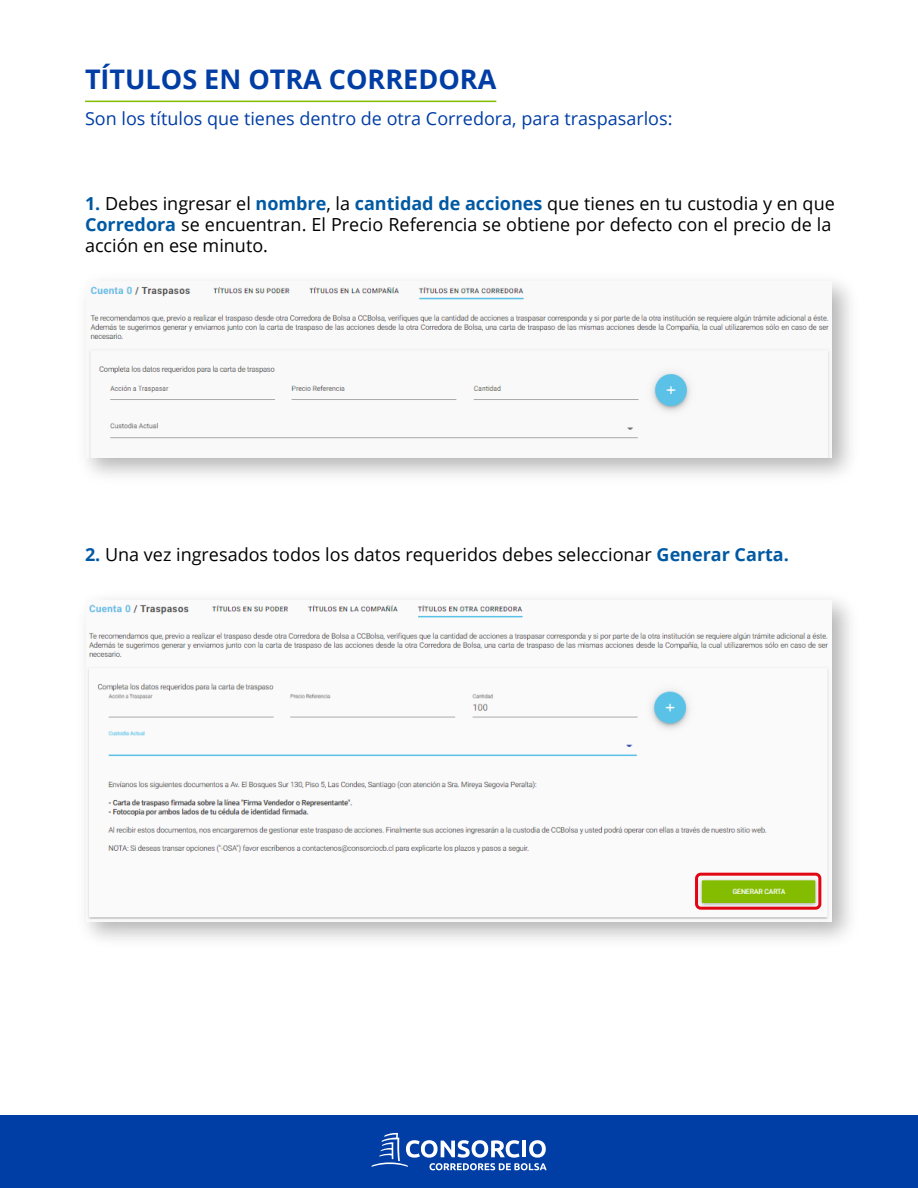
<style>
.page{position:relative;width:918px;height:1188px;background:#fff}
.page>*{position:absolute;margin:0;border:0;box-sizing:border-box;transform-origin:0 0}
.t1{font:700 27px "Open Sans";color:#003da5}
.t2{font:18px/21px "Open Sans";color:#000}
.t3{font:18px "Open Sans";color:#003da5}
.s1{font-weight:700;color:#0059a3}
</style>
<div class="page">
<img style="left:87px;top:282px;width:744px;height:175px">
<img style="left:87px;top:600px;width:744px;height:321px">
<div style="left:695px;top:873px;width:126px;height:37px;border:3px solid #e20613;border-radius:4px"></div>
<hr style="left:85px;top:101px;width:411px;height:1px;background:#84bd00">
<div style="left:0;top:1115px;width:918px;height:73px;background:#003da5"></div>
<svg style="left:371px;top:1133px;width:176px;height:37px"></svg>
<h1 class="t1" style="left:85px;top:60px;width:413px">TÍTULOS EN OTRA CORREDORA</h1>
<p class="t3" style="left:85px;top:106px;width:589px">Son los títulos que tienes dentro de otra Corredora, para traspasarlos:</p>
<p class="t2" style="left:85px;top:192px;width:751px"><span class="s1">1.</span> Debes ingresar el <span class="s1">nombre</span>, la <span class="s1">cantidad de acciones</span> que tienes en tu custodia y en que<br><span class="s1">Corredora</span> se encuentran. El Precio Referencia se obtiene por defecto con el precio de la acción en ese minuto.</p>
<p class="t2" style="left:85px;top:544px;width:705px"><span class="s1">2.</span> Una vez ingresados todos los datos requeridos debes seleccionar <span class="s1">Generar Carta.</span></p>
</div>
